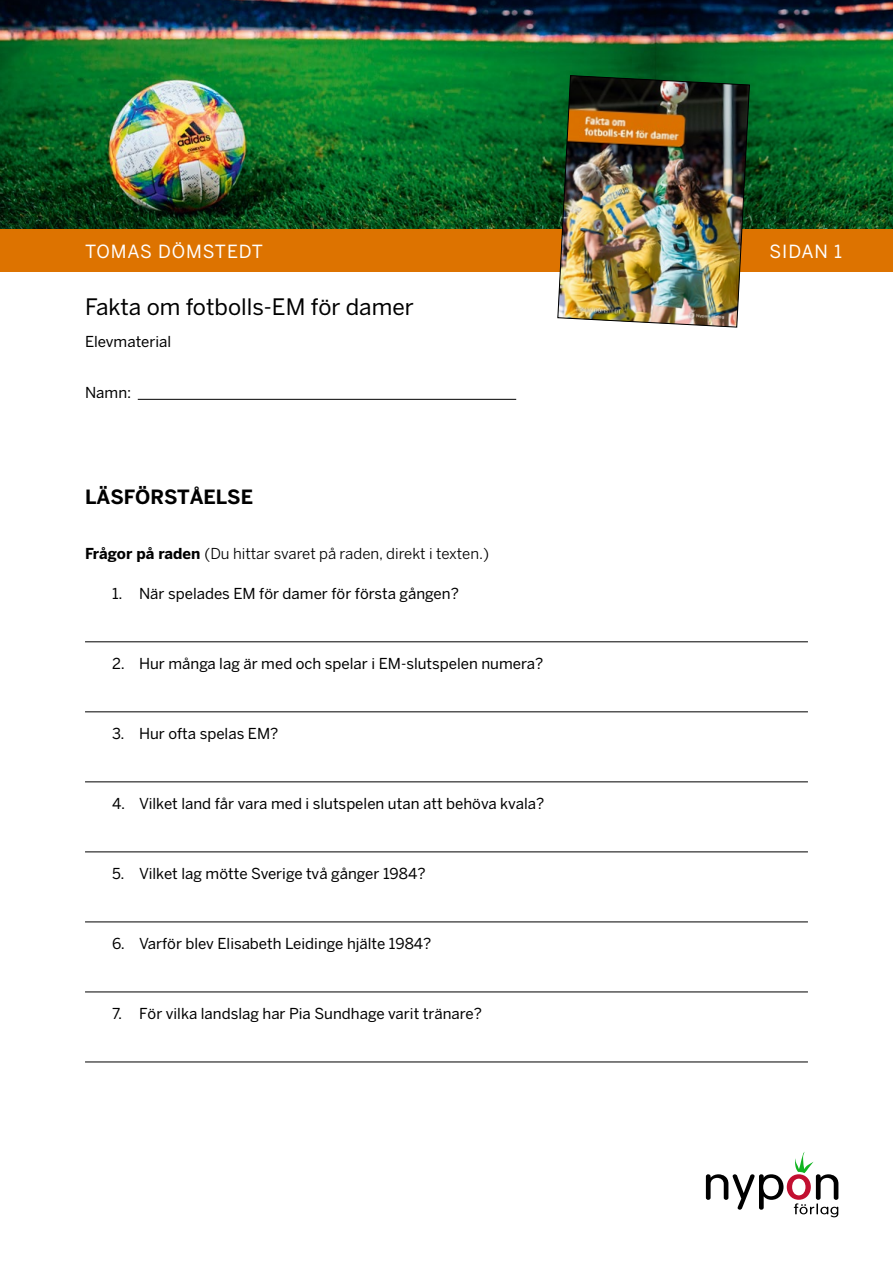
<style>
.page{position:relative;width:893px;height:1263px;background:#fff}
.page>*{position:absolute;margin:0;border:0;box-sizing:border-box;transform-origin:0 0}
.t1{font:22.5px "Benton Sans";color:#000}
.t2{font:700 19.5px "Benton Sans";color:#000}
.t3{font:18px "Benton Sans";letter-spacing:.05em;color:#fff}
.t4{font:15px "Benton Sans";color:#000}
.t5{font:15px "Benton Sans";color:#000}
.s1{font-weight:700}
</style>
<div class="page">
<img style="left:655px;top:0;width:238px;height:230px">
<img style="left:0;top:0;width:655px;height:230px">
<svg style="left:706px;top:1152px;width:132px;height:65px"></svg>
<div style="left:0;top:230px;width:893px;height:42px;background:#dd7300"></div>
<img style="left:557px;top:75px;width:193px;height:253px">
<hr style="left:138px;top:399px;width:378px;height:1px;background:#000">
<hr style="left:85px;top:641px;width:723px;height:1px;background:#000">
<hr style="left:85px;top:711px;width:723px;height:1px;background:#000">
<hr style="left:85px;top:781px;width:723px;height:1px;background:#000">
<hr style="left:85px;top:851px;width:723px;height:1px;background:#000">
<hr style="left:85px;top:921px;width:723px;height:1px;background:#000">
<hr style="left:85px;top:991px;width:723px;height:1px;background:#000">
<hr style="left:85px;top:1061px;width:723px;height:1px;background:#000">
<p class="t3" style="left:85px;top:241px;width:180px">TOMAS DÖMSTEDT</p>
<p class="t3" style="left:769px;top:241px;width:74px">SIDAN 1</p>
<h1 class="t1" style="left:85px;top:294px;width:330px">Fakta om fotbolls-EM för damer</h1>
<p class="t4" style="left:85px;top:333px;width:88px">Elevmaterial</p>
<p class="t4" style="left:85px;top:384px;width:48px">Namn:</p>
<h2 class="t2" style="left:85px;top:486px;width:169px">LÄSFÖRSTÅELSE</h2>
<p class="t5" style="left:85px;top:545px;width:406px"><span class="s1">Frågor på raden</span> (Du hittar svaret på raden, direkt i texten.)</p>
<p class="t4" style="left:112px;top:584px;width:348px">1. När spelades EM för damer för första gången?</p>
<p class="t4" style="left:112px;top:654px;width:433px">2. Hur många lag är med och spelar i EM-slutspelen numera?</p>
<p class="t4" style="left:112px;top:724px;width:168px">3. Hur ofta spelas EM?</p>
<p class="t4" style="left:112px;top:794px;width:434px">4. Vilket land får vara med i slutspelen utan att behöva kvala?</p>
<p class="t4" style="left:112px;top:865px;width:315px">5. Vilket lag mötte Sverige två gånger 1984?</p>
<p class="t4" style="left:112px;top:935px;width:321px">6. Varför blev Elisabeth Leidinge hjälte 1984?</p>
<p class="t4" style="left:112px;top:1005px;width:371px">7. För vilka landslag har Pia Sundhage varit tränare?</p>
</div>
